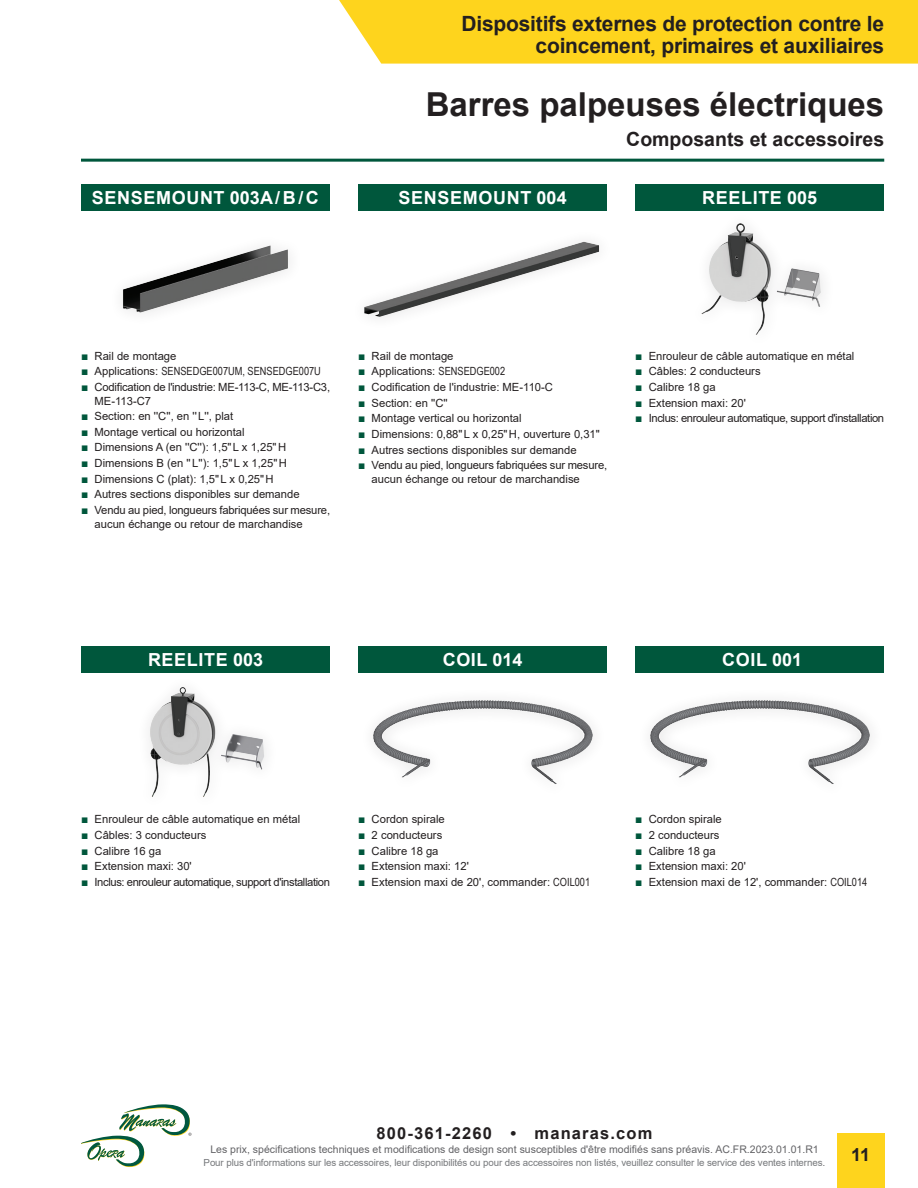
<style>
.page{position:relative;width:918px;height:1188px;background:#fff}
.page>*{position:absolute;margin:0;border:0;box-sizing:border-box;transform-origin:0 0}
.t1{font:700 33px "Arial";color:#231f20}
.t2{font:700 21px/22.5px "Arial";letter-spacing:-.01em;color:#231f20;text-align:right}
.t3{font:700 19.5px "Arial";color:#231f20}
.t4{font:700 18px "Arial";letter-spacing:.035em;color:#fff}
.t5{font:700 18px "Arial";color:#231f20}
.t6{font:700 16.5px "Arial";letter-spacing:.07em;color:#231f20}
.t7{font:11.25px/13.5px "Arial";color:#231f20}
.t8{font:11.25px "Arial";letter-spacing:-.035em;color:#231f20}
.t9{font:11.25px/13.5px "Arial";letter-spacing:-.02em;color:#231f20}
.t10{font:11.25px "Arial Narrow";color:#231f20}
.t11{font:10.5px "Arial";color:#636366}
.t12{font:9.75px "Arial";letter-spacing:-.01em;color:#76787b}
.s1{font-size:12px;color:#00573c}
.s2{font-family:"Arial";font-size:12px;color:#00573c}
.s3{font-family:"Arial"}
.s4{font-family:"Arial Narrow"}
.s5{font-size:10.5px}
</style>
<div class="page">
<hr style="left:81px;top:159px;width:803px;height:3px;background:#00573c">
<div style="left:339px;top:0;width:579px;height:64px;background:#fed41d"></div>
<div style="left:837px;top:1133px;width:47px;height:55px;background:#fed41d"></div>
<svg style="left:81px;top:1104px;width:110px;height:63px"></svg>
<div style="left:136px;top:674px;width:143px;height:138px;background:#231f20;opacity:.1"></div>
<img style="left:152px;top:687px;width:30px;height:34px">
<div style="left:360px;top:687px;width:248px;height:112px;background:#231f20;opacity:.1"></div>
<div style="left:637px;top:687px;width:248px;height:112px;background:#231f20;opacity:.1"></div>
<svg style="left:745px;top:700px;width:12px;height:1px"></svg>
<div style="left:689px;top:210px;width:147px;height:140px;background:#231f20;opacity:.1"></div>
<img style="left:711px;top:223px;width:29px;height:37px">
<div style="left:351px;top:229px;width:263px;height:103px;background:#231f20;opacity:.1"></div>
<svg style="left:575px;top:242px;width:9px;height:2px"></svg>
<div style="left:109px;top:233px;width:194px;height:94px;background:#231f20;opacity:.1"></div>
<img style="left:254px;top:246px;width:16px;height:4px">
<div style="left:81px;top:184px;width:249px;height:27px;background:#00573c"></div>
<div style="left:635px;top:184px;width:249px;height:27px;background:#00573c"></div>
<div style="left:358px;top:184px;width:249px;height:27px;background:#00573c"></div>
<div style="left:81px;top:647px;width:249px;height:26px;background:#00573c"></div>
<div style="left:635px;top:647px;width:249px;height:26px;background:#00573c"></div>
<div style="left:358px;top:647px;width:249px;height:26px;background:#00573c"></div>
<h2 class="t2" style="left:462px;top:13px;width:424px">Dispositifs externes de protection contre le coincement, primaires et auxiliaires</h2>
<h1 class="t1" style="left:426px;top:81px;width:460px">Barres palpeuses électriques</h1>
<h3 class="t3" style="left:626px;top:125px;width:259px">Composants et accessoires</h3>
<h3 class="t4" style="left:92px;top:185px;width:228px">SENSEMOUNT 003A/B/C</h3>
<h3 class="t4" style="left:399px;top:185px;width:170px">SENSEMOUNT 004</h3>
<h3 class="t4" style="left:702px;top:185px;width:117px">REELITE 005</h3>
<p class="t7" style="left:81px;top:349px;width:97px"><span class="s1">■</span> Rail de montage</p>
<p class="t10" style="left:81px;top:363px;width:241px"><span class="s2">■</span> <span class="s3">Applications:</span> SENSEDGE007UM, SENSEDGE007U</p>
<p class="t9" style="left:95px;top:380px;width:237px;text-indent:-14px"><span class="s1">■</span> Codification de l'industrie: ME-113-C, ME-113-C3,<br>ME-113-C7</p>
<p class="t7" style="left:81px;top:409px;width:154px"><span class="s1">■</span> Section: en ''C'', en ''L'', plat</p>
<p class="t7" style="left:81px;top:425px;width:165px"><span class="s1">■</span> Montage vertical ou horizontal</p>
<p class="t7" style="left:81px;top:441px;width:207px"><span class="s1">■</span> Dimensions A (en ''C''): 1,5"L x 1,25"H</p>
<p class="t7" style="left:81px;top:456px;width:207px"><span class="s1">■</span> Dimensions B (en ''L''): 1,5"L x 1,25"H</p>
<p class="t7" style="left:81px;top:472px;width:194px"><span class="s1">■</span> Dimensions C (plat): 1,5"L x 0,25"H</p>
<p class="t7" style="left:81px;top:488px;width:220px"><span class="s1">■</span> Autres sections disponibles sur demande</p>
<p class="t7" style="left:95px;top:503px;width:237px;text-indent:-14px"><span class="s1">■</span> Vendu au pied, longueurs fabriquées sur mesure, aucun échange ou retour de marchandise</p>
<p class="t7" style="left:358px;top:349px;width:97px"><span class="s1">■</span> Rail de montage</p>
<p class="t7" style="left:358px;top:365px;width:149px"><span class="s1">■</span> Applications: <span class="s4">SENSEDGE002</span></p>
<p class="t7" style="left:358px;top:380px;width:196px"><span class="s1">■</span> Codification de l'industrie: ME-110-C</p>
<p class="t7" style="left:358px;top:396px;width:91px"><span class="s1">■</span> Section: en ''C''</p>
<p class="t7" style="left:358px;top:412px;width:165px"><span class="s1">■</span> Montage vertical ou horizontal</p>
<p class="t7" style="left:358px;top:427px;width:243px"><span class="s1">■</span> Dimensions: 0,88"L x 0,25"H, ouverture 0,31"</p>
<p class="t7" style="left:358px;top:443px;width:220px"><span class="s1">■</span> Autres sections disponibles sur demande</p>
<p class="t7" style="left:372px;top:459px;width:237px;text-indent:-14px"><span class="s1">■</span> Vendu au pied, longueurs fabriquées sur mesure, aucun échange ou retour de marchandise</p>
<p class="t7" style="left:635px;top:349px;width:221px"><span class="s1">■</span> Enrouleur de câble automatique en métal</p>
<p class="t7" style="left:635px;top:365px;width:127px"><span class="s1">■</span> Câbles: 2 conducteurs</p>
<p class="t7" style="left:635px;top:380px;width:82px"><span class="s1">■</span> Calibre 18 ga</p>
<p class="t7" style="left:635px;top:396px;width:112px"><span class="s1">■</span> Extension maxi: 20'</p>
<p class="t8" style="left:635px;top:411px;width:250px"><span class="s1">■</span> Inclus: enrouleur automatique, support d'installation</p>
<h3 class="t4" style="left:148px;top:647px;width:117px">REELITE 003</h3>
<h3 class="t4" style="left:443px;top:647px;width:81px">COIL 014</h3>
<h3 class="t4" style="left:722px;top:647px;width:81px">COIL 001</h3>
<p class="t7" style="left:81px;top:812px;width:221px"><span class="s1">■</span> Enrouleur de câble automatique en métal</p>
<p class="t7" style="left:81px;top:828px;width:127px"><span class="s1">■</span> Câbles: 3 conducteurs</p>
<p class="t7" style="left:81px;top:844px;width:82px"><span class="s1">■</span> Calibre 16 ga</p>
<p class="t7" style="left:81px;top:859px;width:112px"><span class="s1">■</span> Extension maxi: 30'</p>
<p class="t8" style="left:81px;top:874px;width:250px"><span class="s1">■</span> Inclus: enrouleur automatique, support d'installation</p>
<p class="t7" style="left:358px;top:812px;width:88px"><span class="s1">■</span> Cordon spirale</p>
<p class="t7" style="left:358px;top:828px;width:86px"><span class="s1">■</span> 2 conducteurs</p>
<p class="t7" style="left:358px;top:844px;width:82px"><span class="s1">■</span> Calibre 18 ga</p>
<p class="t7" style="left:358px;top:859px;width:112px"><span class="s1">■</span> Extension maxi: 12'</p>
<p class="t7" style="left:358px;top:875px;width:234px"><span class="s1">■</span> Extension maxi de 20', commander: <span class="s4">COIL001</span></p>
<p class="t7" style="left:635px;top:812px;width:88px"><span class="s1">■</span> Cordon spirale</p>
<p class="t7" style="left:635px;top:828px;width:86px"><span class="s1">■</span> 2 conducteurs</p>
<p class="t7" style="left:635px;top:844px;width:82px"><span class="s1">■</span> Calibre 18 ga</p>
<p class="t7" style="left:635px;top:859px;width:112px"><span class="s1">■</span> Extension maxi: 20'</p>
<p class="t7" style="left:635px;top:875px;width:234px"><span class="s1">■</span> Extension maxi de 12', commander: <span class="s4">COIL014</span></p>
<h3 class="t6" style="left:377px;top:1122px;width:277px">800-361-2260 • manaras.com</h3>
<p class="t11" style="left:210px;top:1142px;width:610px">Les prix, spécifications techniques et modifications de design sont susceptibles d'être modifiés sans préavis. AC.FR.2023.01.01.R1</p>
<p class="t12" style="left:204px;top:1156px;width:623px">Pour plus d'informations sur les accessoires, leur disponibilités ou pour des accessoires non listés, veuillez consulter le service des ventes internes<span class="s5">.</span></p>
<h3 class="t5" style="left:851px;top:1142px;width:21px">11</h3>
</div>
